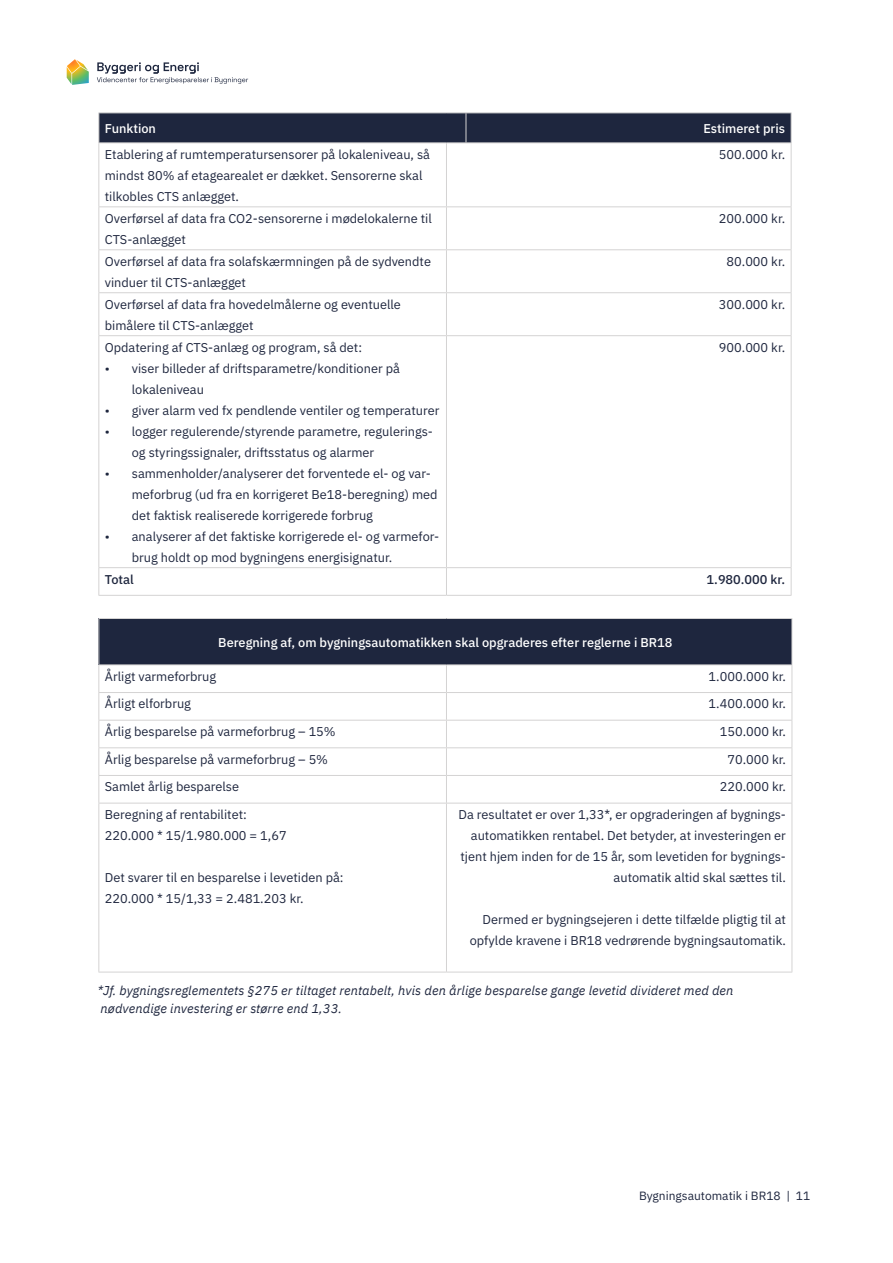
<style>
.page{position:relative;width:893px;height:1263px;background:#fff}
.page>*{position:absolute;margin:0;border:0;box-sizing:border-box;transform-origin:0 0}
.t1{font:12.75px/21px "IBM Plex Sans";color:#1e263e}
.t2{font:italic 12.75px/18px "IBM Plex Sans";letter-spacing:.01em;color:#1e263e}
.t3{font:500 12.75px "IBM Plex Sans";color:#fff}
.t4{font:500 12.75px "IBM Plex Sans";color:#1e263e}
.t5{font:12px "IBM Plex Sans";color:#1e263e}
</style>
<div class="page">
<svg style="left:97px;top:62px;width:151px;height:22px"></svg>
<svg style="left:67px;top:59px;width:22px;height:26px"></svg>
<hr style="left:791px;top:113px;width:1px;height:30px;background:#d4d3d3">
<hr style="left:98px;top:143px;width:1px;height:63px;background:#d4d3d3">
<hr style="left:446px;top:143px;width:1px;height:63px;background:#d4d3d3">
<hr style="left:791px;top:143px;width:1px;height:63px;background:#d4d3d3">
<hr style="left:98px;top:206px;width:348px;height:1px;background:#d4d3d3">
<hr style="left:98px;top:207px;width:1px;height:42px;background:#d4d3d3">
<svg style="left:446px;top:206px;width:20px;height:1px"></svg>
<hr style="left:446px;top:207px;width:1px;height:42px;background:#d4d3d3">
<hr style="left:466px;top:206px;width:325px;height:1px;background:#d4d3d3">
<hr style="left:791px;top:207px;width:1px;height:42px;background:#d4d3d3">
<hr style="left:98px;top:249px;width:348px;height:1px;background:#d4d3d3">
<hr style="left:98px;top:250px;width:1px;height:42px;background:#d4d3d3">
<svg style="left:446px;top:249px;width:20px;height:1px"></svg>
<hr style="left:446px;top:250px;width:1px;height:42px;background:#d4d3d3">
<hr style="left:466px;top:249px;width:325px;height:1px;background:#d4d3d3">
<hr style="left:791px;top:250px;width:1px;height:42px;background:#d4d3d3">
<hr style="left:98px;top:292px;width:348px;height:1px;background:#d4d3d3">
<hr style="left:98px;top:293px;width:1px;height:42px;background:#d4d3d3">
<svg style="left:446px;top:292px;width:20px;height:1px"></svg>
<hr style="left:446px;top:293px;width:1px;height:42px;background:#d4d3d3">
<hr style="left:466px;top:292px;width:325px;height:1px;background:#d4d3d3">
<hr style="left:791px;top:293px;width:1px;height:42px;background:#d4d3d3">
<hr style="left:98px;top:335px;width:348px;height:1px;background:#d4d3d3">
<hr style="left:98px;top:336px;width:1px;height:231px;background:#d4d3d3">
<svg style="left:446px;top:335px;width:20px;height:1px"></svg>
<hr style="left:446px;top:336px;width:1px;height:231px;background:#d4d3d3">
<hr style="left:466px;top:335px;width:325px;height:1px;background:#d4d3d3">
<hr style="left:791px;top:336px;width:1px;height:231px;background:#d4d3d3">
<hr style="left:98px;top:567px;width:348px;height:1px;background:#d4d3d3">
<svg style="left:98px;top:568px;width:1px;height:27px"></svg>
<hr style="left:466px;top:567px;width:325px;height:1px;background:#d4d3d3">
<svg style="left:791px;top:568px;width:1px;height:27px"></svg>
<hr style="left:98px;top:595px;width:348px;height:1px;background:#d4d3d3">
<svg style="left:446px;top:567px;width:20px;height:29px"></svg>
<hr style="left:466px;top:595px;width:325px;height:1px;background:#d4d3d3">
<hr style="left:98px;top:113px;width:1px;height:30px;background:#d4d3d3">
<svg style="left:99px;top:113px;width:692px;height:31px;background:#282f46"></svg>
<hr style="left:466px;top:143px;width:325px;height:1px;background:#d4d3d3">
<div style="left:99px;top:618px;width:693px;height:47px;background:#1e263e"></div>
<hr style="left:792px;top:619px;width:1px;height:45px;background:#d4d3d3">
<hr style="left:98px;top:692px;width:348px;height:1px;background:#d4d3d3">
<hr style="left:446px;top:692px;width:346px;height:1px;background:#d4d3d3">
<hr style="left:98px;top:720px;width:348px;height:1px;background:#d4d3d3">
<hr style="left:446px;top:720px;width:346px;height:1px;background:#d4d3d3">
<hr style="left:98px;top:747px;width:348px;height:1px;background:#d4d3d3">
<hr style="left:446px;top:747px;width:346px;height:1px;background:#d4d3d3">
<hr style="left:98px;top:775px;width:348px;height:1px;background:#d4d3d3">
<svg style="left:98px;top:665px;width:1px;height:138px"></svg>
<hr style="left:446px;top:775px;width:346px;height:1px;background:#d4d3d3">
<svg style="left:446px;top:665px;width:1px;height:138px"></svg>
<svg style="left:792px;top:665px;width:1px;height:138px"></svg>
<hr style="left:98px;top:803px;width:348px;height:1px;background:#d4d3d3">
<hr style="left:98px;top:803px;width:1px;height:169px;background:#d4d3d3">
<hr style="left:446px;top:803px;width:346px;height:1px;background:#d4d3d3">
<hr style="left:446px;top:803px;width:1px;height:169px;background:#d4d3d3">
<hr style="left:792px;top:803px;width:1px;height:169px;background:#d4d3d3">
<hr style="left:98px;top:972px;width:348px;height:1px;background:#d4d3d3">
<hr style="left:446px;top:972px;width:346px;height:1px;background:#d4d3d3">
<hr style="left:98px;top:618px;width:348px;height:1px;background:#d4d3d3">
<hr style="left:98px;top:619px;width:1px;height:45px;background:#d4d3d3">
<hr style="left:446px;top:618px;width:346px;height:1px;background:#d4d3d3">
<hr style="left:98px;top:664px;width:348px;height:1px;background:#d4d3d3">
<hr style="left:446px;top:664px;width:346px;height:1px;background:#d4d3d3">
<p class="t3" style="left:105px;top:118px;width:53px">Funktion</p>
<p class="t3" style="left:703px;top:118px;width:83px">Estimeret pris</p>
<p class="t1" style="left:105px;top:143px;width:327px">Etablering af rumtemperatursensorer på lokaleniveau, så mindst 80% af etagearealet er dækket. Sensorerne skal tilkobles CTS anlægget.</p>
<p class="t1" style="left:719px;top:143px;width:68px">500.000 kr.</p>
<p class="t1" style="left:105px;top:207px;width:329px">Overførsel af data fra CO2-sensorerne i mødelokalerne til<br>CTS-anlægget</p>
<p class="t1" style="left:719px;top:207px;width:68px">200.000 kr.</p>
<p class="t1" style="left:105px;top:250px;width:328px">Overførsel af data fra solafskærmningen på de sydvendte vinduer til CTS-anlægget</p>
<p class="t1" style="left:727px;top:250px;width:60px">80.000 kr.</p>
<p class="t1" style="left:105px;top:293px;width:298px">Overførsel af data fra hovedelmålerne og eventuelle bimålere til CTS-anlægget</p>
<p class="t1" style="left:719px;top:293px;width:68px">300.000 kr.</p>
<p class="t1" style="left:105px;top:336px;width:259px">Opdatering af CTS-anlæg og program, så det:</p>
<p class="t1" style="left:132px;top:357px;width:270px;text-indent:-27px">• viser billeder af driftsparametre/konditioner på lokaleniveau</p>
<p class="t1" style="left:105px;top:399px;width:336px">• giver alarm ved fx pendlende ventiler og temperaturer</p>
<p class="t1" style="left:132px;top:420px;width:303px;text-indent:-27px">• logger regulerende/styrende parametre, regulerings&shy;og styringssignaler, driftsstatus og alarmer</p>
<p class="t1" style="left:132px;top:462px;width:307px;text-indent:-27px">• sammenholder/analyserer det forventede el- og var&shy;meforbrug (ud fra en korrigeret Be18-beregning) med det faktisk realiserede korrigerede forbrug</p>
<p class="t1" style="left:132px;top:525px;width:309px;text-indent:-27px">• analyserer af det faktiske korrigerede el- og varmefor&shy;brug holdt op mod bygningens energisignatur.</p>
<p class="t1" style="left:719px;top:336px;width:68px">900.000 kr.</p>
<p class="t4" style="left:105px;top:569px;width:30px">Total</p>
<p class="t4" style="left:707px;top:569px;width:80px">1.980.000 kr.</p>
<p class="t3" style="left:218px;top:632px;width:456px">Beregning af, om bygningsautomatikken skal opgraderes efter reglerne i BR18</p>
<p class="t1" style="left:105px;top:665px;width:113px">Årligt varmeforbrug</p>
<p class="t1" style="left:709px;top:665px;width:79px">1.000.000 kr.</p>
<p class="t1" style="left:105px;top:692px;width:88px">Årligt elforbrug</p>
<p class="t1" style="left:709px;top:692px;width:79px">1.400.000 kr.</p>
<p class="t1" style="left:105px;top:720px;width:232px">Årlig besparelse på varmeforbrug – 15%</p>
<p class="t1" style="left:720px;top:720px;width:68px">150.000 kr.</p>
<p class="t1" style="left:105px;top:748px;width:225px">Årlig besparelse på varmeforbrug – 5%</p>
<p class="t1" style="left:727px;top:748px;width:60px">70.000 kr.</p>
<p class="t1" style="left:105px;top:775px;width:136px">Samlet årlig besparelse</p>
<p class="t1" style="left:720px;top:775px;width:68px">220.000 kr.</p>
<p class="t1" style="left:105px;top:803px;width:144px">Beregning af rentabilitet:</p>
<p class="t1" style="left:105px;top:824px;width:183px">220.000 * 15/1.980.000 = 1,67</p>
<p class="t1" style="left:105px;top:866px;width:240px">Det svarer til en besparelse i levetiden på:</p>
<p class="t1" style="left:105px;top:887px;width:200px">220.000 * 15/1,33 = 2.481.203 kr.</p>
<p class="t1" style="left:458px;top:803px;width:329px;text-align:right">Da resultatet er over 1,33*, er opgraderingen af bygnings&shy;automatikken rentabel. Det betyder, at investeringen er tjent hjem inden for de 15 år, som levetiden for bygnings&shy;automatik altid skal sættes til.</p>
<p class="t1" style="left:470px;top:908px;width:318px;text-align:right">Dermed er bygningsejeren i dette tilfælde pligtig til at opfylde kravene i BR18 vedrørende bygningsautomatik.</p>
<p class="t2" style="left:98px;top:980px;width:637px">*Jf. bygningsreglementets §275 er tiltaget rentabelt, hvis den årlige besparelse gange levetid divideret med den nødvendige investering er større end 1,33.</p>
<p class="t5" style="left:639px;top:1186px;width:173px">Bygningsautomatik i BR18 | 11</p>
</div>
